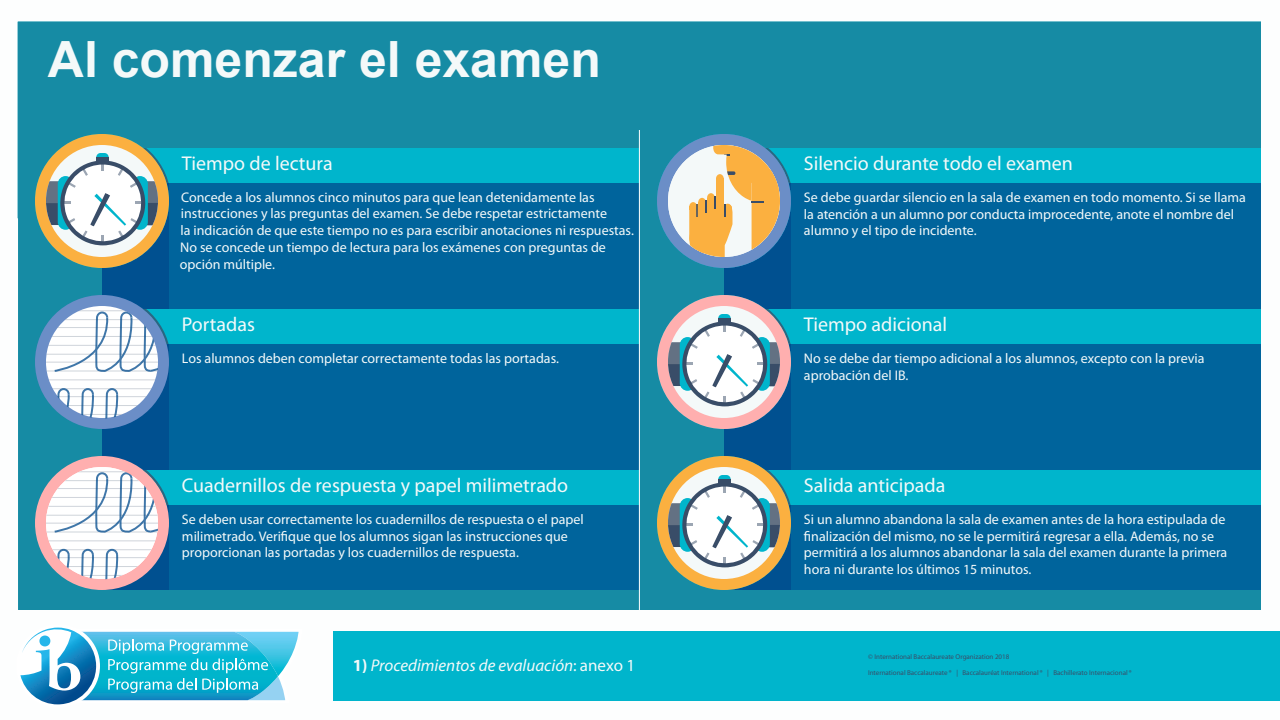
<style>
.page{position:relative;width:1280px;height:720px;background:#fff}
.page>*{position:absolute;margin:0;border:0;box-sizing:border-box;transform-origin:0 0}
.t1{font:700 50px "Arial";color:#f4f9f9}
.t2{font:20px "Myriad Pro Regular 4";color:#f4f9f9}
.t3{font:italic 17px "Myriad Pro";color:#f4f9f9}
.t4{font:14px/16.8px "Myriad Pro Regular 4";color:#f4f9f9}
.t5{font:7px "Myriad Pro Regular 4";color:#394d68}
.s1{font-weight:700;font-style:normal}
.s2{font-family:"Myriad Pro Regular 4";font-style:normal}
</style>
<div class="page">
<div style="left:333px;top:631px;width:947px;height:70px;background:#00b5cc"></div>
<div style="left:18px;top:22px;width:1243px;height:588px;background:#168ba4"></div>
<div style="left:716px;top:148px;width:545px;height:35px;background:#00b5cc"></div>
<div style="left:724px;top:183px;width:537px;height:133px;background:#00649c"></div>
<div style="left:724px;top:183px;width:67px;height:133px;background:#004a8d"></div>
<div style="left:657px;top:134px;width:134px;height:134px;background:#6b8ec7;border-radius:50%"></div>
<svg style="left:664px;top:141px;width:129px;height:120px"></svg>
<div style="left:94px;top:148px;width:545px;height:35px;background:#00b5cc"></div>
<div style="left:102px;top:183px;width:537px;height:143px;background:#00649c"></div>
<div style="left:102px;top:183px;width:67px;height:143px;background:#004a8d"></div>
<div style="left:35px;top:134px;width:134px;height:134px;background:#fbb040;border-radius:50%"></div>
<svg style="left:42px;top:141px;width:129px;height:120px"></svg>
<div style="left:94px;top:309px;width:545px;height:35px;background:#00b5cc"></div>
<div style="left:102px;top:344px;width:537px;height:144px;background:#00649c"></div>
<div style="left:102px;top:344px;width:67px;height:144px;background:#004a8d"></div>
<div style="left:35px;top:295px;width:134px;height:134px;background:#6b8ec7;border-radius:50%"></div>
<div style="left:46px;top:306px;width:112px;height:112px;background:#fff;border-radius:50%"></div>
<hr style="left:46px;top:327px;width:112px;height:1px;background:#394d68">
<hr style="left:46px;top:362px;width:112px;height:1px;background:#394d68">
<hr style="left:46px;top:336px;width:112px;height:1px;background:#394d68">
<hr style="left:46px;top:370px;width:112px;height:2px;background:#394d68">
<hr style="left:46px;top:310px;width:112px;height:1px;background:#394d68">
<hr style="left:46px;top:345px;width:112px;height:1px;background:#394d68">
<hr style="left:46px;top:379px;width:112px;height:1px;background:#394d68">
<hr style="left:46px;top:319px;width:112px;height:1px;background:#394d68">
<hr style="left:46px;top:354px;width:112px;height:1px;background:#394d68">
<div style="left:94px;top:470px;width:545px;height:35px;background:#00b5cc"></div>
<div style="left:102px;top:505px;width:537px;height:85px;background:#00649c"></div>
<div style="left:102px;top:505px;width:67px;height:85px;background:#004a8d"></div>
<div style="left:35px;top:456px;width:134px;height:134px;background:#ffafaf;border-radius:50%"></div>
<div style="left:46px;top:467px;width:112px;height:112px;background:#fff;border-radius:50%"></div>
<hr style="left:46px;top:488px;width:112px;height:1px;background:#394d68">
<hr style="left:46px;top:523px;width:112px;height:1px;background:#394d68">
<hr style="left:46px;top:497px;width:112px;height:1px;background:#394d68">
<hr style="left:46px;top:532px;width:112px;height:1px;background:#394d68">
<hr style="left:46px;top:471px;width:112px;height:1px;background:#394d68">
<hr style="left:46px;top:506px;width:112px;height:1px;background:#394d68">
<hr style="left:46px;top:540px;width:112px;height:1px;background:#394d68">
<hr style="left:46px;top:480px;width:112px;height:1px;background:#394d68">
<hr style="left:46px;top:515px;width:112px;height:1px;background:#394d68">
<hr style="left:639px;top:130px;width:1px;height:480px;background:#fff">
<svg style="left:55px;top:309px;width:114px;height:63px"></svg>
<svg style="left:46px;top:388px;width:112px;height:31px"></svg>
<svg style="left:55px;top:470px;width:114px;height:63px"></svg>
<svg style="left:46px;top:549px;width:112px;height:30px"></svg>
<svg style="left:20px;top:627px;width:279px;height:78px"></svg>
<div style="left:716px;top:309px;width:545px;height:35px;background:#00b5cc"></div>
<div style="left:724px;top:344px;width:537px;height:134px;background:#00649c"></div>
<div style="left:724px;top:344px;width:67px;height:134px;background:#004a8d"></div>
<div style="left:657px;top:295px;width:134px;height:134px;background:#ffafaf;border-radius:50%"></div>
<svg style="left:664px;top:302px;width:127px;height:120px"></svg>
<div style="left:716px;top:470px;width:545px;height:35px;background:#00b5cc"></div>
<div style="left:724px;top:505px;width:537px;height:85px;background:#00649c"></div>
<div style="left:724px;top:505px;width:67px;height:85px;background:#004a8d"></div>
<div style="left:657px;top:456px;width:134px;height:134px;background:#fbb040;border-radius:50%"></div>
<svg style="left:664px;top:463px;width:127px;height:120px"></svg>
<h1 class="t1" style="left:48px;top:27px;width:555px">Al comenzar el examen</h1>
<h2 class="t2" style="left:182px;top:152px;width:152px">Tiempo de lectura</h2>
<p class="t4" style="left:180px;top:189px;width:456px">Concede a los alumnos cinco minutos para que lean detenidamente las instrucciones y las preguntas del examen. Se debe respetar estrictamente<br>la indicación de que este tiempo no es para escribir anotaciones ni respuestas.<br>No se concede un tiempo de lectura para los exámenes con preguntas de opción múltiple.</p>
<h2 class="t2" style="left:182px;top:313px;width:75px">Portadas</h2>
<p class="t4" style="left:182px;top:350px;width:378px">Los alumnos deben completar correctamente todas las portadas.</p>
<h2 class="t2" style="left:182px;top:474px;width:388px">Cuadernillos de respuesta y papel milimetrado</h2>
<p class="t4" style="left:182px;top:511px;width:403px">Se deben usar correctamente los cuadernillos de respuesta o el papel milimetrado. Verifique que los alumnos sigan las instrucciones que proporcionan las portadas y los cuadernillos de respuesta.</p>
<p class="t3" style="left:353px;top:655px;width:284px"><span class="s1">1)</span> Procedimientos de evaluación<span class="s2">: anexo 1</span></p>
<h2 class="t2" style="left:804px;top:152px;width:271px">Silencio durante todo el examen</h2>
<p class="t4" style="left:804px;top:189px;width:444px">Se debe guardar silencio en la sala de examen en todo momento. Si se llama la atención a un alumno por conducta improcedente, anote el nombre del alumno y el tipo de incidente.</p>
<h2 class="t2" style="left:804px;top:313px;width:145px">Tiempo adicional</h2>
<p class="t4" style="left:804px;top:350px;width:402px">No se debe dar tiempo adicional a los alumnos, excepto con la previa aprobación del IB.</p>
<h2 class="t2" style="left:804px;top:474px;width:143px">Salida anticipada</h2>
<p class="t4" style="left:804px;top:511px;width:425px">Si un alumno abandona la sala de examen antes de la hora estipulada de finalización del mismo, no se le permitirá regresar a ella. Además, no se permitirá a los alumnos abandonar la sala del examen durante la primera hora ni durante los últimos 15 minutos.</p>
<p class="t5" style="left:868px;top:653px;width:143px">© International Baccalaureate Organization 2018</p>
<p class="t5" style="left:868px;top:669px;width:265px">International Baccalaureate ® | Baccalauréat International ® | Bachillerato Internacional ®</p>
</div>
